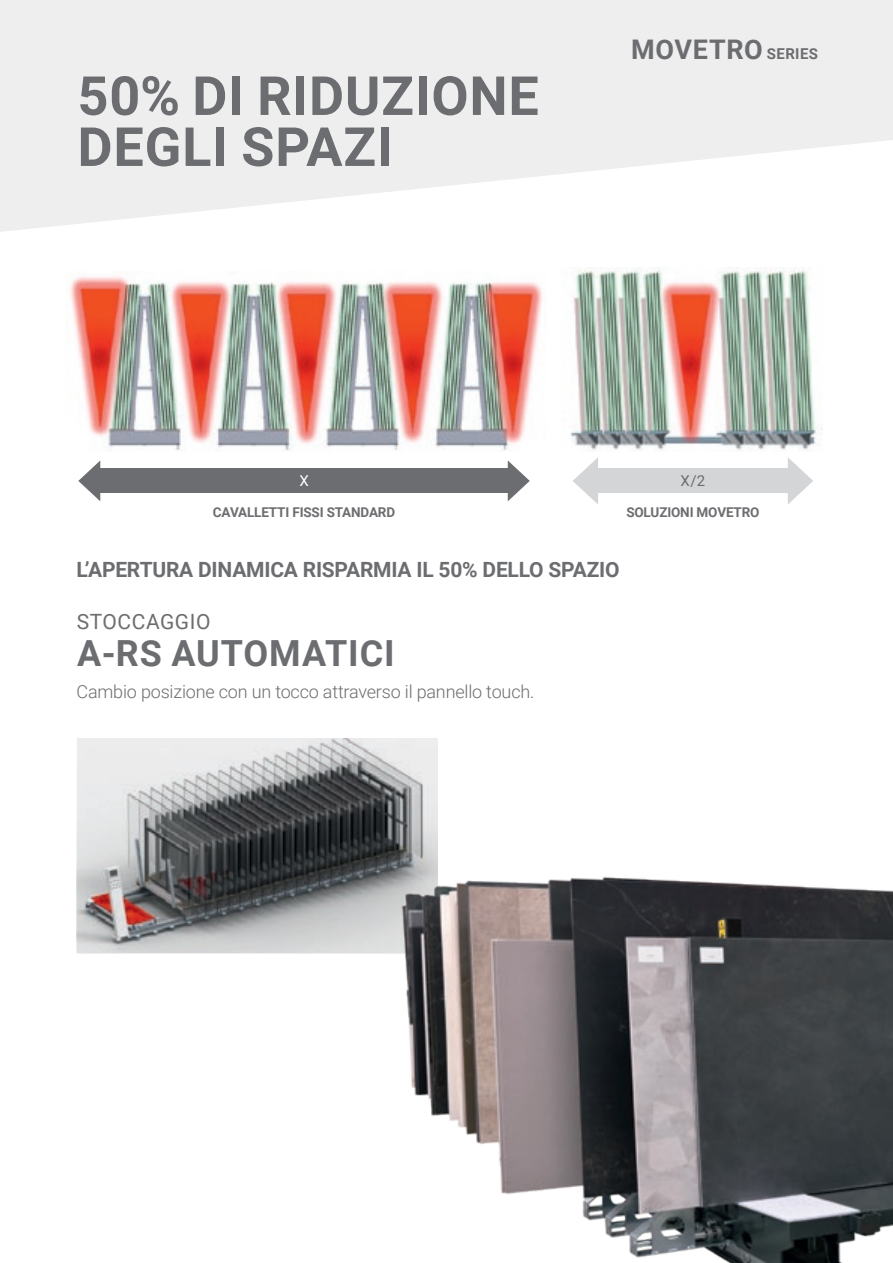
<style>
.page{position:relative;width:893px;height:1263px;background:#fff}
.page>*{position:absolute;margin:0;border:0;box-sizing:border-box;transform-origin:0 0}
.t1{font:700 54px/51px "Roboto";letter-spacing:.015em;color:#6c6d70}
.t2{font:700 36px "Roboto";letter-spacing:.025em;color:#6c6d70}
.t3{font:700 27px "Roboto";letter-spacing:.025em;color:#6c6d70}
.t4{font:700 21px "Roboto";letter-spacing:-.01em;color:#6c6d70}
.t5{font:21px "Roboto";letter-spacing:.025em;color:#6c6d70}
.t6{font:300 18px "Roboto";letter-spacing:-.01em;color:#6c6d70}
.t7{font:15px "Roboto";color:#6c6d70}
.t8{font:15px "Roboto";color:#fff}
.t9{font:700 13.5px "Roboto";letter-spacing:-.01em;color:#6c6d70}
.s1{font-size:15px}
</style>
<div class="page">
<svg style="left:0;top:0;width:893px;height:232px;fill:#eeeeef"></svg>
<img style="left:77px;top:738px;width:360px;height:215px">
<img style="left:379px;top:859px;width:514px;height:404px">
<img style="left:70px;top:271px;width:472px;height:180px">
<img style="left:570px;top:268px;width:253px;height:182px">
<svg style="left:78px;top:461px;width:22px;height:40px"></svg>
<svg style="left:508px;top:461px;width:22px;height:40px"></svg>
<div style="left:100px;top:469px;width:409px;height:24px;background:#6c6d70"></div>
<svg style="left:573px;top:457px;width:25px;height:47px"></svg>
<svg style="left:788px;top:458px;width:25px;height:46px"></svg>
<div style="left:592px;top:469px;width:202px;height:24px;background:#d4d5d7"></div>
<p class="t1" style="left:77px;top:68px;width:463px">50% DI RIDUZIONE<br>DEGLI SPAZI</p>
<p class="t3" style="left:631px;top:30px;width:188px">MOVETRO <span class="s1">SERIES</span></p>
<p class="t8" style="left:300px;top:470px;width:11px">X</p>
<p class="t7" style="left:681px;top:470px;width:26px">X/2</p>
<p class="t9" style="left:213px;top:503px;width:184px">CAVALLETTI FISSI STANDARD</p>
<p class="t9" style="left:626px;top:503px;width:135px">SOLUZIONI MOVETRO</p>
<p class="t4" style="left:77px;top:555px;width:545px">L’APERTURA DINAMICA RISPARMIA IL 50% DELLO SPAZIO</p>
<p class="t5" style="left:77px;top:607px;width:135px">STOCCAGGIO</p>
<p class="t2" style="left:77px;top:627px;width:319px">A-RS AUTOMATICI</p>
<p class="t6" style="left:77px;top:679px;width:459px">Cambio posizione con un tocco attraverso il pannello touch.</p>
</div>
